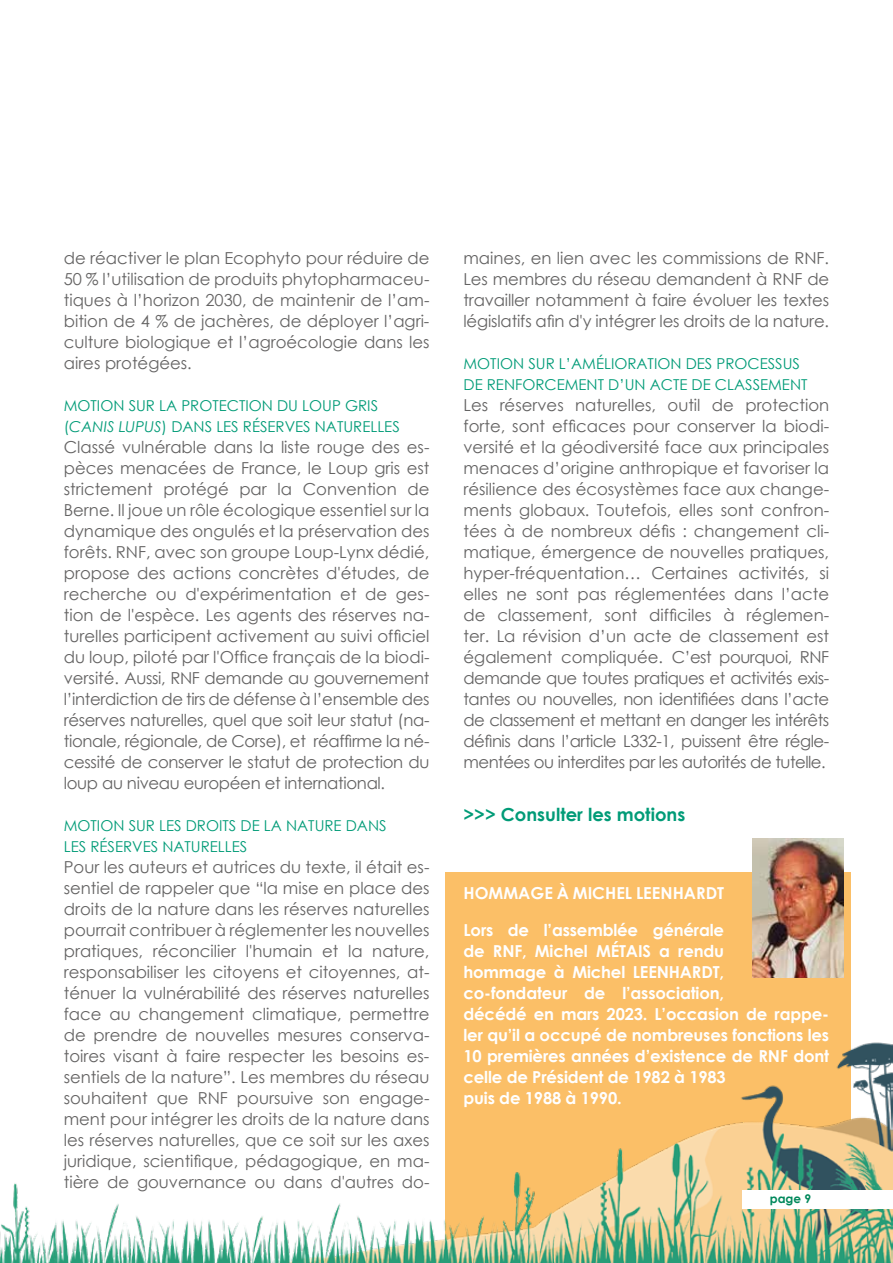
<style>
.page{position:relative;width:893px;height:1263px;background:#fff}
.page>*{position:absolute;margin:0;border:0;box-sizing:border-box;transform-origin:0 0}
.t1{font:700 18px "Century Gothic";color:#009b77}
.t2{font:16.5px/21px "Century Gothic";letter-spacing:-.01em;color:#646363;text-align:justify}
.t3{font:700 16.5px/21px "Century Gothic";letter-spacing:-.01em;color:#fff}
.t4{font:15px/21px "Century Gothic";color:#009b77}
.t5{font:700 12px "Century Gothic";color:#00885b}
.s1{font-style:italic}
</style>
<div class="page">
<div style="left:445px;top:872px;width:405px;height:391px;background:#fbbf67"></div>
<img style="left:0;top:1039px;width:893px;height:224px">
<div style="left:742px;top:1191px;width:151px;height:18px;background:#fff"></div>
<img style="left:753px;top:839px;width:90px;height:138px">
<p class="t2" style="left:64px;top:247px;width:367px">de réactiver le plan Ecophyto pour réduire de 50 % l’utilisation de produits phytopharmaceu&shy;tiques à l’horizon 2030, de maintenir de l’am&shy;bition de 4 % de jachères, de déployer l’agri&shy;culture biologique et l’agroécologie dans les aires protégées.</p>
<p class="t4" style="left:64px;top:395px;width:338px">MOTION SUR LA PROTECTION DU LOUP GRIS (<span class="s1">CANIS LUPUS</span>) DANS LES RÉSERVES NATURELLES</p>
<p class="t2" style="left:64px;top:436px;width:367px">Classé vulnérable dans la liste rouge des es&shy;pèces menacées de France, le Loup gris est strictement protégé par la Convention de Berne. Il joue un rôle écologique essentiel sur la dynamique des ongulés et la préservation des forêts. RNF, avec son groupe Loup-Lynx dédié, propose des actions concrètes d'études, de recherche ou d'expérimentation et de ges&shy;tion de l'espèce. Les agents des réserves na&shy;turelles participent activement au suivi officiel du loup, piloté par l'Office français de la biodi&shy;versité. Aussi, RNF demande au gouvernement l’interdiction de tirs de défense à l’ensemble des réserves naturelles, quel que soit leur statut (na&shy;tionale, régionale, de Corse), et réaffirme la né&shy;cessité de conserver le statut de protection du loup au niveau européen et international.</p>
<p class="t4" style="left:64px;top:815px;width:324px">MOTION SUR LES DROITS DE LA NATURE DANS<br>LES RÉSERVES NATURELLES</p>
<p class="t2" style="left:64px;top:856px;width:367px">Pour les auteurs et autrices du texte, il était es&shy;sentiel de rappeler que “la mise en place des droits de la nature dans les réserves naturelles pourrait contribuer à réglementer les nouvelles pratiques, réconcilier l'humain et la nature, responsabiliser les citoyens et citoyennes, at&shy;ténuer la vulnérabilité des réserves naturelles face au changement climatique, permettre de prendre de nouvelles mesures conserva&shy;toires visant à faire respecter les besoins es&shy;sentiels de la nature”. Les membres du réseau souhaitent que RNF poursuive son engage&shy;ment pour intégrer les droits de la nature dans les réserves naturelles, que ce soit sur les axes juridique, scientifique, pédagogique, en ma&shy;tière de gouvernance ou dans d'autres do-</p>
<p class="t2" style="left:463px;top:247px;width:367px">maines, en lien avec les commissions de RNF.<br>Les membres du réseau demandent à RNF de travailler notamment à faire évoluer les textes législatifs afin d'y intégrer les droits de la nature.</p>
<p class="t4" style="left:463px;top:353px;width:345px">MOTION SUR L’AMÉLIORATION DES PROCESSUS<br>DE RENFORCEMENT D’UN ACTE DE CLASSEMENT</p>
<p class="t2" style="left:463px;top:394px;width:367px">Les réserves naturelles, outil de protection forte, sont efficaces pour conserver la biodi&shy;versité et la géodiversité face aux principales menaces d’origine anthropique et favoriser la résilience des écosystèmes face aux change&shy;ments globaux. Toutefois, elles sont confron&shy;tées à de nombreux défis : changement cli&shy;matique, émergence de nouvelles pratiques, hyper-fréquentation… Certaines activités, si elles ne sont pas réglementées dans l’acte de classement, sont difficiles à réglemen&shy;ter. La révision d’un acte de classement est également compliquée. C’est pourquoi, RNF demande que toutes pratiques et activités exis&shy;tantes ou nouvelles, non identifiées dans l’acte de classement et mettant en danger les intérêts définis dans l’article L332-1, puissent être régle&shy;mentées ou interdites par les autorités de tutelle.</p>
<p class="t1" style="left:463px;top:800px;width:223px">&gt;&gt;&gt; Consulter les motions</p>
<p class="t3" style="left:463px;top:882px;width:262px">HOMMAGE À MICHEL LEENHARDT</p>
<p class="t3" style="left:463px;top:919px;width:367px">Lors de l’assemblée générale<br>de RNF, Michel MÉTAIS a rendu<br>hommage à Michel LEENHARDT, co-fondateur de l’association,<br>décédé en mars 2023. L’occasion de rappe&shy;ler qu’il a occupé de nombreuses fonctions les 10 premières années d’existence de RNF dont celle de Président de 1982 à 1983<br>puis de 1988 à 1990.</p>
<p class="t5" style="left:770px;top:1189px;width:43px">page 9</p>
</div>
